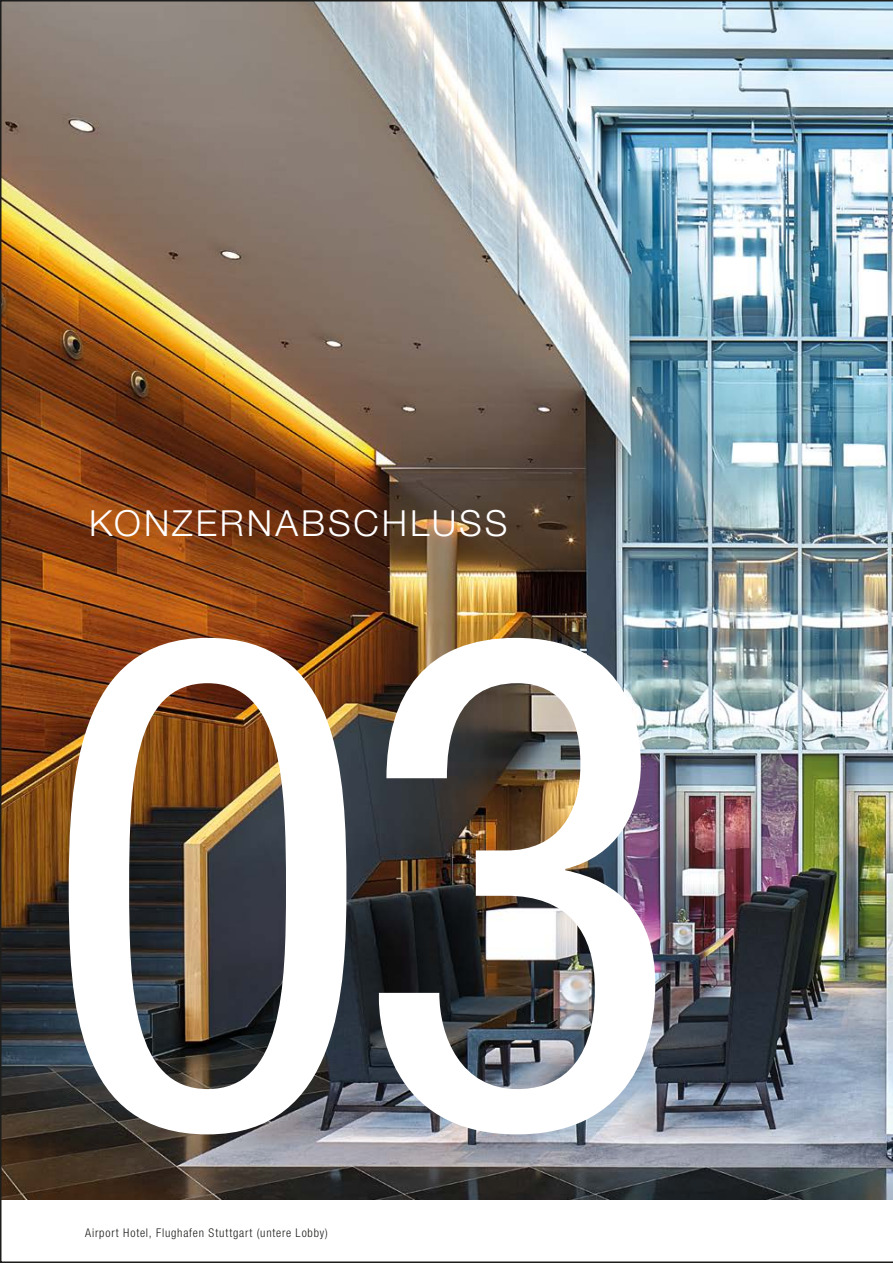
<style>
.page{position:relative;width:893px;height:1263px;background:#fff}
.page>*{position:absolute;margin:0;border:0;box-sizing:border-box;transform-origin:0 0}
.t1{font:condensed 687.75px "Helvetica Neue LT Std";color:#fff}
.t2{font:300 36px "Helvetica Neue LT Std";letter-spacing:.08em;color:#fff}
.t3{font:300 condensed 12px "Helvetica Neue LT Std";letter-spacing:.07em;color:#1d1d1b}
</style>
<div class="page">
<img style="left:0;top:0;width:893px;height:1263px">
<h2 class="t2" style="left:89px;top:501px;width:420px">KONZERNABSCHLUSS</h2>
<h1 class="t1" style="left:43px;top:484px;width:641px">03</h1>
<p class="t3" style="left:85px;top:1226px;width:244px">Airport Hotel, Flughafen Stuttgart (untere Lobby)</p>
</div>
